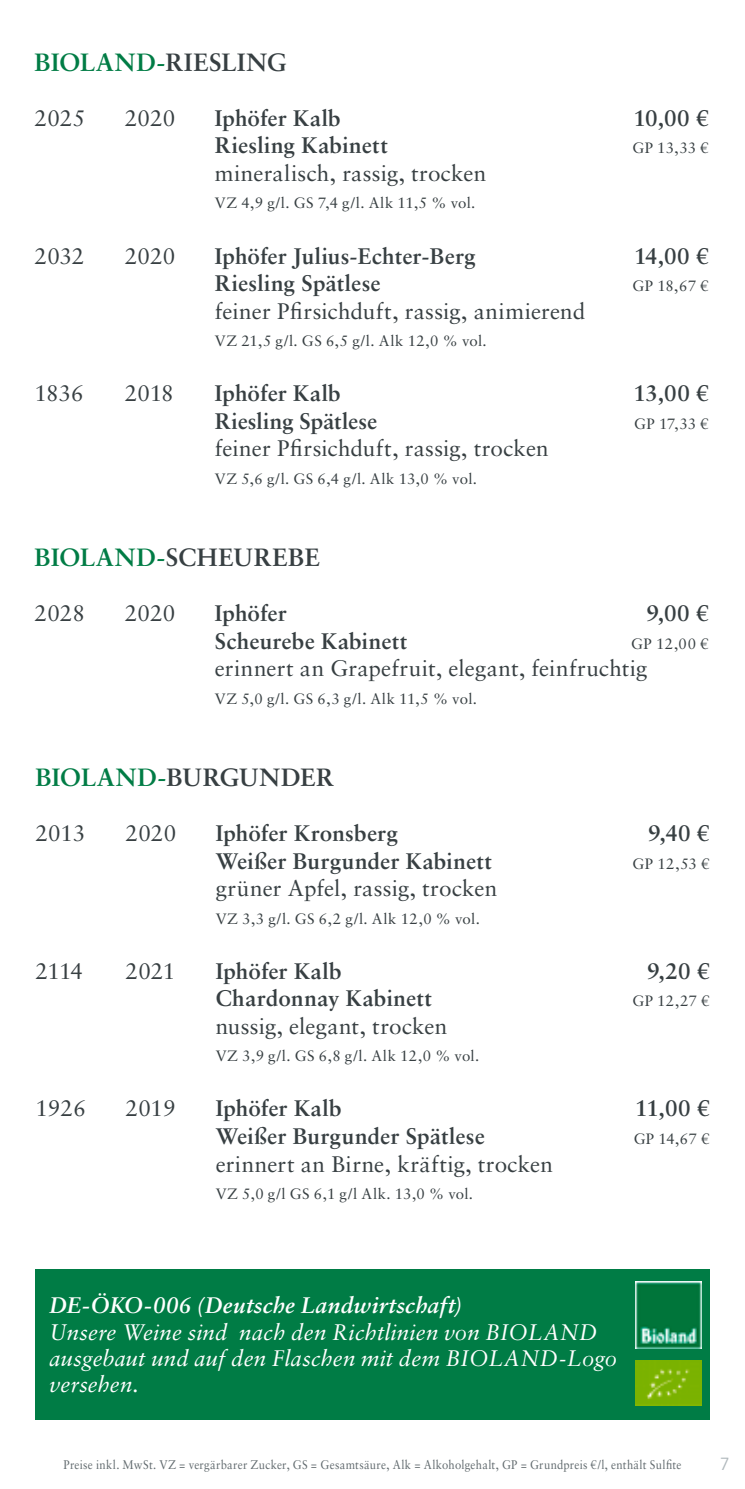
<style>
.page{position:relative;width:745px;height:1489px;background:#fff}
.page>*{position:absolute;margin:0;border:0;box-sizing:border-box;transform-origin:0 0}
.t1{font:700 25px "Sabon LT Std";letter-spacing:.015em;color:#373f42}
.t2{font:700 25px "Sabon LT Std";letter-spacing:.015em;color:#007c45}
.t3{font:22.5px "Sabon LT Std";letter-spacing:.005em;color:#373f42}
.t4{font:700 22.5px "Sabon LT Std";letter-spacing:.01em;color:#373f42}
.t5{font:italic 22.5px/26.2px "Sabon LT Std";letter-spacing:.01em;color:#fff}
.t6{font:italic 700 22.5px "Sabon LT Std";letter-spacing:.015em;color:#fff}
.t7{font:17.5px "Avenir";color:#b0b8bc}
.t8{font:15px "Sabon LT Std";letter-spacing:.035em;color:#373f42}
.t9{font:12.5px "Sabon LT Std";letter-spacing:.025em;color:#616a6e;scale:.9 1}
.s1{color:#373f42}
.s2{color:#007c45}
</style>
<div class="page">
<div style="left:35px;top:1268px;width:674px;height:150px;background:#007c45"></div>
<img style="left:635px;top:1360px;width:66px;height:45px">
<img style="left:635px;top:1281px;width:66px;height:66px">
<p class="t2" style="left:35px;top:47px;width:253px">BIOLAND-<span class="s1">RIESLING</span></p>
<p class="t3" style="left:35px;top:105px;width:52px">2025</p>
<p class="t3" style="left:125px;top:105px;width:52px">2020</p>
<p class="t4" style="left:215px;top:104px;width:127px">Iphöfer Kalb</p>
<p class="t4" style="left:633px;top:104px;width:77px">10,00 €</p>
<p class="t4" style="left:215px;top:132px;width:174px">Riesling Kabinett</p>
<p class="t8" style="left:632px;top:139px;width:78px">GP 13,33 €</p>
<p class="t3" style="left:215px;top:160px;width:273px">mineralisch, rassig, trocken</p>
<p class="t8" style="left:215px;top:194px;width:262px">VZ 4,9 g/l. GS 7,4 g/l. Alk 11,5 % vol.</p>
<p class="t3" style="left:35px;top:242px;width:51px">2032</p>
<p class="t3" style="left:125px;top:242px;width:52px">2020</p>
<p class="t4" style="left:215px;top:242px;width:262px">Iphöfer Julius-Echter-Berg</p>
<p class="t4" style="left:633px;top:242px;width:76px">14,00 €</p>
<p class="t4" style="left:215px;top:269px;width:167px">Riesling Spätlese</p>
<p class="t8" style="left:632px;top:277px;width:77px">GP 18,67 €</p>
<p class="t3" style="left:215px;top:297px;width:371px">feiner Pfirsichduft, rassig, animierend</p>
<p class="t8" style="left:215px;top:332px;width:273px">VZ 21,5 g/l. GS 6,5 g/l. Alk 12,0 % vol.</p>
<p class="t3" style="left:35px;top:380px;width:50px">1836</p>
<p class="t3" style="left:125px;top:380px;width:50px">2018</p>
<p class="t4" style="left:215px;top:379px;width:127px">Iphöfer Kalb</p>
<p class="t4" style="left:633px;top:379px;width:77px">13,00 €</p>
<p class="t4" style="left:215px;top:407px;width:164px">Riesling Spätlese</p>
<p class="t8" style="left:633px;top:414px;width:76px">GP 17,33 €</p>
<p class="t3" style="left:215px;top:435px;width:335px">feiner Pfirsichduft, rassig, trocken</p>
<p class="t8" style="left:215px;top:469px;width:263px">VZ 5,6 g/l. GS 6,4 g/l. Alk 13,0 % vol.</p>
<p class="t1" style="left:35px;top:542px;width:287px"><span class="s2">BIOLAND-</span>SCHEUREBE</p>
<p class="t3" style="left:35px;top:600px;width:52px">2028</p>
<p class="t3" style="left:125px;top:600px;width:52px">2020</p>
<p class="t4" style="left:215px;top:599px;width:73px">Iphöfer</p>
<p class="t4" style="left:646px;top:599px;width:64px">9,00 €</p>
<p class="t4" style="left:215px;top:627px;width:194px">Scheurebe Kabinett</p>
<p class="t8" style="left:630px;top:634px;width:79px">GP 12,00 €</p>
<p class="t3" style="left:215px;top:655px;width:434px">erinnert an Grapefruit, elegant, feinfruchtig</p>
<p class="t8" style="left:215px;top:689px;width:263px">VZ 5,0 g/l. GS 6,3 g/l. Alk 11,5 % vol.</p>
<p class="t1" style="left:35px;top:762px;width:300px"><span class="s2">BIOLAND-</span>BURGUNDER</p>
<p class="t3" style="left:35px;top:820px;width:51px">2013</p>
<p class="t3" style="left:125px;top:820px;width:52px">2020</p>
<p class="t4" style="left:215px;top:819px;width:184px">Iphöfer Kronsberg</p>
<p class="t4" style="left:647px;top:819px;width:63px">9,40 €</p>
<p class="t4" style="left:215px;top:847px;width:278px">Weißer Burgunder Kabinett</p>
<p class="t8" style="left:632px;top:854px;width:78px">GP 12,53 €</p>
<p class="t3" style="left:215px;top:875px;width:283px">grüner Apfel, rassig, trocken</p>
<p class="t8" style="left:215px;top:909px;width:265px">VZ 3,3 g/l. GS 6,2 g/l. Alk 12,0 % vol.</p>
<p class="t3" style="left:35px;top:957px;width:49px">2114</p>
<p class="t3" style="left:125px;top:957px;width:51px">2021</p>
<p class="t4" style="left:215px;top:957px;width:127px">Iphöfer Kalb</p>
<p class="t4" style="left:647px;top:957px;width:64px">9,20 €</p>
<p class="t4" style="left:215px;top:984px;width:218px">Chardonnay Kabinett</p>
<p class="t8" style="left:632px;top:992px;width:78px">GP 12,27 €</p>
<p class="t3" style="left:215px;top:1012px;width:233px">nussig, elegant, trocken</p>
<p class="t8" style="left:215px;top:1047px;width:265px">VZ 3,9 g/l. GS 6,8 g/l. Alk 12,0 % vol.</p>
<p class="t3" style="left:35px;top:1095px;width:52px">1926</p>
<p class="t3" style="left:125px;top:1095px;width:51px">2019</p>
<p class="t4" style="left:215px;top:1094px;width:127px">Iphöfer Kalb</p>
<p class="t4" style="left:634px;top:1094px;width:76px">11,00 €</p>
<p class="t4" style="left:215px;top:1122px;width:270px">Weißer Burgunder Spätlese</p>
<p class="t8" style="left:633px;top:1129px;width:77px">GP 14,67 €</p>
<p class="t3" style="left:215px;top:1150px;width:338px">erinnert an Birne, kräftig, trocken</p>
<p class="t8" style="left:215px;top:1184px;width:259px">VZ 5,0 g/l GS 6,1 g/l Alk. 13,0 % vol.</p>
<p class="t6" style="left:50px;top:1291px;width:414px">DE-ÖKO-006 (Deutsche Landwirtschaft)</p>
<p class="t5" style="left:50px;top:1318px;width:568px">Unsere Weine sind nach den Richtlinien von BIOLAND ausgebaut und auf den Flaschen mit dem BIOLAND-Logo versehen.</p>
<p class="t9" style="left:63px;top:1456px;width:687px">Preise inkl. MwSt. VZ = vergärbarer Zucker, GS = Gesamtsäure, Alk = Alkoholgehalt, GP = Grundpreis €/l, enthält Sulfite</p>
<p class="t7" style="left:719px;top:1453px;width:11px">7</p>
</div>
